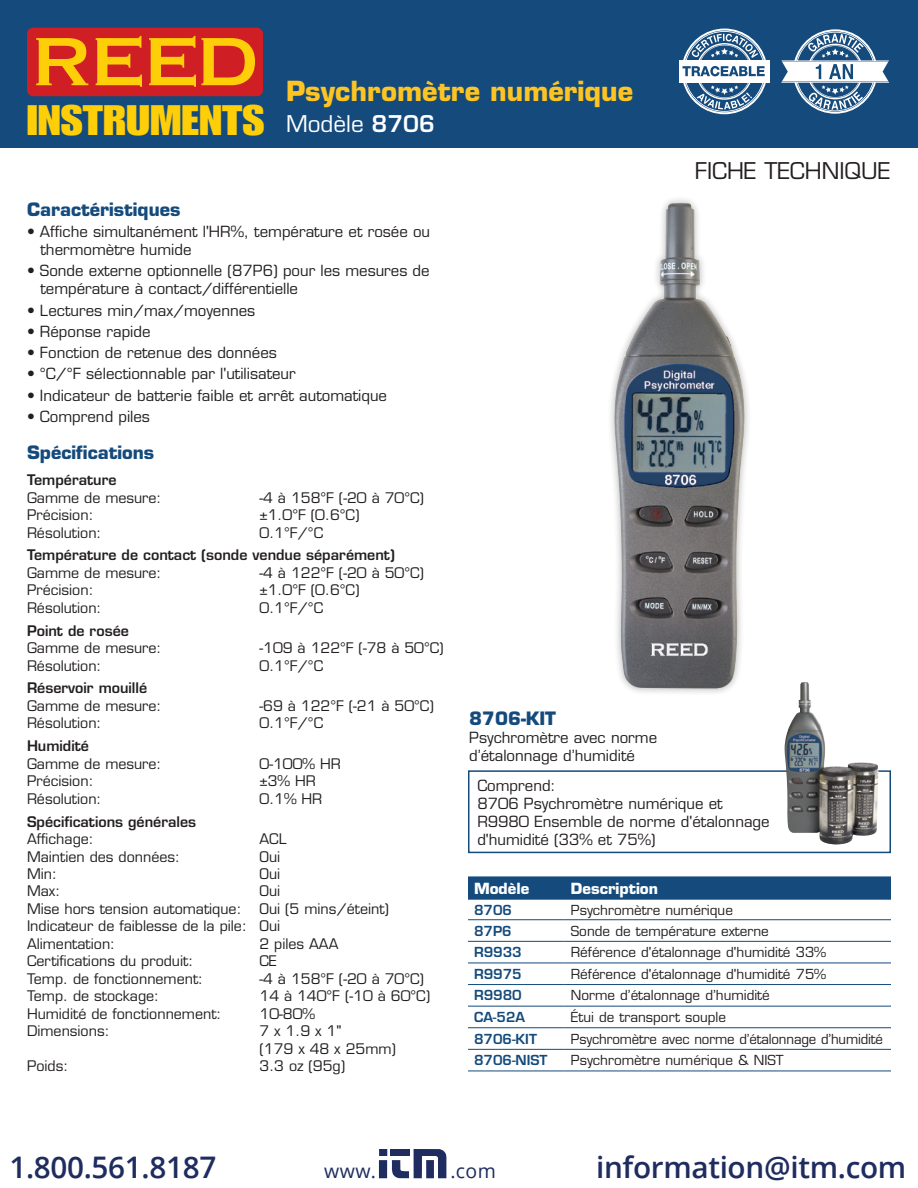
<style>
.page{position:relative;width:918px;height:1188px;background:#fff}
.page>*{position:absolute;margin:0;border:0;box-sizing:border-box;transform-origin:0 0}
.t1{font:41.7px "Impact LT Std";color:#fece08;scale:1.19 1}
.t2{font:41.7px "Impact LT Std";color:#231f20;scale:1.19 1}
.t3{font:600 29.7px "Open Sans";letter-spacing:-.01em;color:#1e2c5f}
.t4{font:700 27px "Eurostile LT Std";color:#fec422}
.t5{font:22.5px "Eurostile LT Std";color:#231f20}
.t6{font:22.5px "Eurostile LT Std";color:#fff}
.t7{font:19.5px "Open Sans";letter-spacing:.02em;color:#1e2c5f}
.t8{font:700 18px "Eurostile LT Std";color:#144a7c}
.t9{font:15px/18px "Eurostile LT Std";color:#231f20}
.t10{font:700 15px "Eurostile LT Std";color:#fff}
.t11{font:14.25px/17.4px "Eurostile LT Std";color:#231f20}
.t12{font:600 14.25px "Eurostile LT Std";color:#231f20}
.t13{font:13.5px "Eurostile LT Std";color:#231f20}
.t14{font:600 13.5px "Eurostile LT Std";color:#144a7c}
.s1{font-weight:600}
</style>
<div class="page">
<div style="left:0;top:0;width:918px;height:148px;background:#144a7c"></div>
<svg style="left:781px;top:29px;width:108px;height:85px"></svg>
<div style="left:27px;top:28px;width:236px;height:68px;background:#d01e25;border-radius:6px"></div>
<svg style="left:36px;top:38px;width:52px;height:47px"></svg>
<svg style="left:96px;top:36px;width:46px;height:51px"></svg>
<svg style="left:149px;top:36px;width:106px;height:51px"></svg>
<svg style="left:468px;top:876px;width:423px;height:24px;background:#1b4f80"></svg>
<hr style="left:468px;top:919px;width:97px;height:1px;background:#144a7c">
<hr style="left:565px;top:919px;width:326px;height:1px;background:#144a7c">
<hr style="left:468px;top:941px;width:97px;height:1px;background:#144a7c">
<hr style="left:565px;top:941px;width:326px;height:1px;background:#144a7c">
<hr style="left:468px;top:963px;width:97px;height:1px;background:#144a7c">
<hr style="left:565px;top:963px;width:326px;height:1px;background:#144a7c">
<hr style="left:468px;top:984px;width:97px;height:1px;background:#144a7c">
<hr style="left:565px;top:984px;width:326px;height:1px;background:#144a7c">
<hr style="left:468px;top:1006px;width:97px;height:1px;background:#144a7c">
<hr style="left:565px;top:1006px;width:326px;height:1px;background:#144a7c">
<hr style="left:468px;top:1027px;width:97px;height:1px;background:#144a7c">
<hr style="left:565px;top:1027px;width:326px;height:1px;background:#144a7c">
<hr style="left:468px;top:1049px;width:97px;height:1px;background:#144a7c">
<hr style="left:565px;top:1049px;width:326px;height:1px;background:#144a7c">
<hr style="left:468px;top:1071px;width:97px;height:1px;background:#144a7c">
<hr style="left:565px;top:1071px;width:326px;height:1px;background:#144a7c">
<div style="left:607px;top:196px;width:145px;height:500px;background:#231f20;opacity:.3"></div>
<img style="left:614px;top:203px;width:131px;height:486px">
<svg style="left:683px;top:83px;width:83px;height:31px"></svg>
<div style="left:679px;top:62px;width:91px;height:19px;background:#fff"></div>
<hr style="left:679px;top:60px;width:91px;height:1px;background:#fff">
<hr style="left:679px;top:82px;width:91px;height:1px;background:#fff">
<svg style="left:682px;top:29px;width:84px;height:47px"></svg>
<div style="left:468px;top:770px;width:423px;height:83px;border:2px solid #144a7c"></div>
<img style="left:785px;top:682px;width:94px;height:163px">
<div style="left:379px;top:1149px;width:8px;height:7px;background:#1e2c5f"></div>
<div style="left:379px;top:1160px;width:8px;height:18px;background:#1e2c5f"></div>
<svg style="left:391px;top:1149px;width:55px;height:29px"></svg>
<h1 class="t1" style="left:27px;top:96px;width:201px">INSTRUMENTS</h1>
<h3 class="t4" style="left:286px;top:75px;width:349px">Psychromètre numérique</h3>
<h3 class="t6" style="left:286px;top:110px;width:150px">Modèle <span class="s1">8706</span></h3>
<h3 class="t5" style="left:695px;top:157px;width:197px">FICHE TECHNIQUE</h3>
<p class="t8" style="left:27px;top:198px;width:155px">Caractéristiques</p>
<p class="t9" style="left:40px;top:223px;width:391px;text-indent:-14px">• Affiche simultanément l'HR%, température et rosée ou thermomètre humide</p>
<p class="t9" style="left:40px;top:262px;width:391px;text-indent:-14px">• Sonde externe optionnelle (87P6) pour les mesures de température à contact/différentielle</p>
<p class="t9" style="left:27px;top:301px;width:230px">• Lectures min/max/moyennes</p>
<p class="t9" style="left:27px;top:323px;width:125px">• Réponse rapide</p>
<p class="t9" style="left:27px;top:344px;width:251px">• Fonction de retenue des données</p>
<p class="t9" style="left:27px;top:365px;width:270px">• °C/°F sélectionnable par l'utilisateur</p>
<p class="t9" style="left:27px;top:386px;width:362px">• Indicateur de batterie faible et arrêt automatique</p>
<p class="t9" style="left:27px;top:407px;width:125px">• Comprend piles</p>
<p class="t8" style="left:27px;top:441px;width:129px">Spécifications</p>
<p class="t12" style="left:27px;top:471px;width:91px">Température</p>
<p class="t11" style="left:27px;top:489px;width:136px">Gamme de mesure:</p>
<p class="t11" style="left:260px;top:489px;width:166px">-4 à 158°F (-20 à 70°C)</p>
<p class="t11" style="left:27px;top:506px;width:68px">Précision:</p>
<p class="t11" style="left:260px;top:506px;width:101px">±1.0°F (0.6°C)</p>
<p class="t11" style="left:27px;top:524px;width:76px">Résolution:</p>
<p class="t11" style="left:260px;top:524px;width:65px">0.1°F/°C</p>
<p class="t12" style="left:27px;top:546px;width:369px">Température de contact (sonde vendue séparément)</p>
<p class="t11" style="left:27px;top:564px;width:136px">Gamme de mesure:</p>
<p class="t11" style="left:260px;top:564px;width:166px">-4 à 122°F (-20 à 50°C)</p>
<p class="t11" style="left:27px;top:582px;width:68px">Précision:</p>
<p class="t11" style="left:260px;top:582px;width:101px">±1.0°F (0.6°C)</p>
<p class="t11" style="left:27px;top:599px;width:76px">Résolution:</p>
<p class="t11" style="left:260px;top:599px;width:65px">0.1°F/°C</p>
<p class="t12" style="left:27px;top:622px;width:103px">Point de rosée</p>
<p class="t11" style="left:27px;top:639px;width:136px">Gamme de mesure:</p>
<p class="t11" style="left:260px;top:639px;width:186px">-109 à 122°F (-78 à 50°C)</p>
<p class="t11" style="left:27px;top:657px;width:76px">Résolution:</p>
<p class="t11" style="left:260px;top:657px;width:65px">0.1°F/°C</p>
<p class="t12" style="left:27px;top:679px;width:122px">Réservoir mouillé</p>
<p class="t11" style="left:27px;top:697px;width:136px">Gamme de mesure:</p>
<p class="t11" style="left:260px;top:697px;width:176px">-69 à 122°F (-21 à 50°C)</p>
<p class="t11" style="left:27px;top:715px;width:76px">Résolution:</p>
<p class="t11" style="left:260px;top:715px;width:65px">0.1°F/°C</p>
<p class="t12" style="left:27px;top:737px;width:63px">Humidité</p>
<p class="t11" style="left:27px;top:755px;width:136px">Gamme de mesure:</p>
<p class="t11" style="left:260px;top:755px;width:83px">0-100% HR</p>
<p class="t11" style="left:27px;top:772px;width:68px">Précision:</p>
<p class="t11" style="left:260px;top:772px;width:58px">±3% HR</p>
<p class="t11" style="left:27px;top:790px;width:76px">Résolution:</p>
<p class="t11" style="left:260px;top:790px;width:64px">0.1% HR</p>
<p class="t12" style="left:27px;top:812px;width:171px">Spécifications générales</p>
<p class="t11" style="left:27px;top:830px;width:68px">Affichage:</p>
<p class="t11" style="left:260px;top:830px;width:29px">ACL</p>
<p class="t11" style="left:27px;top:848px;width:155px">Maintien des données:</p>
<p class="t11" style="left:260px;top:848px;width:22px">Oui</p>
<p class="t11" style="left:27px;top:865px;width:31px">Min:</p>
<p class="t11" style="left:260px;top:865px;width:22px">Oui</p>
<p class="t11" style="left:27px;top:883px;width:35px">Max:</p>
<p class="t11" style="left:260px;top:883px;width:22px">Oui</p>
<p class="t11" style="left:27px;top:900px;width:216px">Mise hors tension automatique:</p>
<h1 class="t2" style="left:27px;top:250px;width:201px">INSTRUMENTS</h1>
<p class="t11" style="left:27px;top:900px;width:364px;text-indent:233px">Oui (5 mins/éteint)<br>Indicateur de faiblesse de la pile: Oui<br>Alimentation:</p>
<p class="t11" style="left:260px;top:935px;width:80px">2 piles AAA</p>
<p class="t11" style="left:27px;top:953px;width:168px">Certifications du produit:</p>
<p class="t11" style="left:260px;top:953px;width:19px">CE</p>
<p class="t11" style="left:27px;top:970px;width:178px">Temp. de fonctionnement:</p>
<p class="t11" style="left:260px;top:970px;width:166px">-4 à 158°F (-20 à 70°C)</p>
<p class="t11" style="left:27px;top:987px;width:134px">Temp. de stockage:</p>
<p class="t11" style="left:260px;top:987px;width:172px">14 à 140°F (-10 à 60°C)</p>
<p class="t11" style="left:27px;top:1005px;width:196px">Humidité de fonctionnement:</p>
<p class="t11" style="left:260px;top:1005px;width:57px">10-80%</p>
<p class="t11" style="left:27px;top:1022px;width:84px">Dimensions:</p>
<p class="t11" style="left:260px;top:1022px;width:138px">7 x 1.9 x 1"<br>(179 x 48 x 25mm)</p>
<p class="t11" style="left:27px;top:1057px;width:43px">Poids:</p>
<p class="t11" style="left:260px;top:1057px;width:87px">3.3 oz (95g)</p>
<p class="t8" style="left:469px;top:707px;width:88px">8706-KIT</p>
<p class="t9" style="left:469px;top:729px;width:189px">Psychromètre avec norme d’étalonnage d’humidité</p>
<p class="t9" style="left:477px;top:776px;width:294px">Comprend:<br>8706 Psychromètre numérique et<br>R9980 Ensemble de norme d'étalonnage d'humidité (33% et 75%)</p>
<p class="t10" style="left:474px;top:879px;width:57px">Modèle</p>
<p class="t10" style="left:571px;top:879px;width:89px">Description</p>
<p class="t14" style="left:474px;top:901px;width:40px">8706</p>
<p class="t13" style="left:571px;top:902px;width:164px">Psychromètre numérique</p>
<p class="t14" style="left:474px;top:922px;width:39px">87P6</p>
<p class="t13" style="left:571px;top:923px;width:200px">Sonde de température externe</p>
<p class="t14" style="left:474px;top:944px;width:49px">R9933</p>
<p class="t13" style="left:571px;top:944px;width:257px">Référence d'étalonnage d'humidité 33%</p>
<p class="t14" style="left:474px;top:965px;width:49px">R9975</p>
<p class="t13" style="left:571px;top:966px;width:257px">Référence d'étalonnage d'humidité 75%</p>
<p class="t14" style="left:474px;top:987px;width:49px">R9980</p>
<p class="t13" style="left:571px;top:987px;width:201px">Norme d’étalonnage d’humidité</p>
<p class="t14" style="left:474px;top:1009px;width:53px">CA-52A</p>
<p class="t13" style="left:571px;top:1009px;width:157px">Étui de transport souple</p>
<p class="t14" style="left:474px;top:1030px;width:64px">8706-KIT</p>
<p class="t13" style="left:571px;top:1031px;width:314px">Psychromètre avec norme d’étalonnage d’humidité</p>
<p class="t14" style="left:474px;top:1052px;width:75px">8706-NIST</p>
<p class="t13" style="left:571px;top:1052px;width:214px">Psychromètre numérique &amp; NIST</p>
<h2 class="t3" style="left:9px;top:1147px;width:208px">1.800.561.8187</h2>
<h3 class="t7" style="left:324px;top:1158px;width:53px">www.</h3>
<h3 class="t7" style="left:450px;top:1158px;width:47px">.com</h3>
<h2 class="t3" style="left:596px;top:1147px;width:312px">information@itm.com</h2>
</div>
